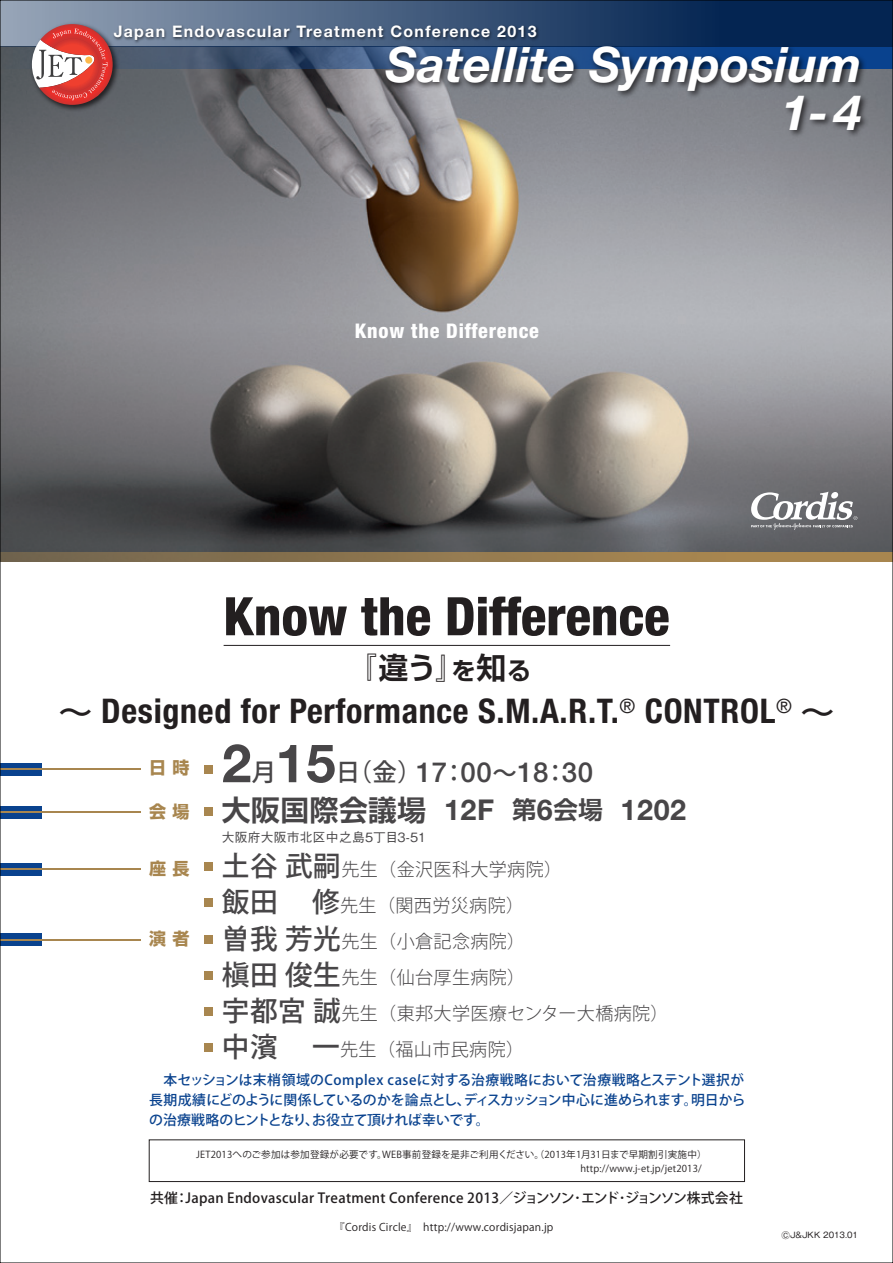
<style>
.page{position:relative;width:893px;height:1263px;background:#fff}
.page>*{position:absolute;margin:0;border:0;box-sizing:border-box;transform-origin:0 0}
.t1{font:800 condensed 53.1px "Helvetica Neue LT Std";color:#231f20}
.t2{font:italic 700 48.9px/47.8px "Helvetica Neue LT Std";color:#fff;text-align:right}
.t3{font:700 condensed 34.05px "Helvetica Neue LT Std";letter-spacing:.02em;color:#231f20}
.t4{font:700 29.7px "Shin Go Pro De";color:#231f20}
.t5{font:700 28.65px "Helvetica Neue LT Std";letter-spacing:.02em;color:#484648}
.t6{font:500 24.45px "Koz Go Pro";color:#484648}
.t7{font:800 condensed 20.25px "Helvetica Neue LT Std";letter-spacing:.04em;color:#fff}
.t8{font:300 18px/36.2px "Koz Go Pro";letter-spacing:.02em;color:#484648}
.t9{font:700 16.95px "Shin Go Pro";color:#a8864f}
.t10{font:700 15.9px "Helvetica Neue LT Std";letter-spacing:.08em;color:#fff}
.t11{font:500 13.8px/20.2px "Koz Go Pro";letter-spacing:-.02em;color:#09428e;text-align:justify}
.t12{font:500 13.8px "Koz Go Pro";letter-spacing:.02em;color:#231f20}
.t13{font:500 12.75px "Gothic BBB Pro";letter-spacing:.02em;color:#484648}
.t14{font:10.65px "Koz Go Pro";letter-spacing:.02em;color:#231f20}
.t15{font:9.6px/13.8px "Koz Go Pro";letter-spacing:.02em;color:#231f20}
.t16{font:7.95px "Gothic MB101 Pro";color:#231f20}
.s1{font-size:24.45px}
.s2{font-family:"Shin Go Pro";font-weight:500;font-stretch:normal}
.s3{font-family:"Helvetica Neue LT Std";font-weight:700;font-size:53.1px}
.s4{font-family:"Helvetica Neue LT Std";font-size:27.6px}
.s5{font-family:"Shin Go Pro De"}
.s6{font-family:"Shin Go Pro De";font-size:24.45px}
.s7{font-family:"Shin Go Pro";font-weight:700;font-size:16.95px;color:#a8864f}
.s8{font-weight:500;font-size:27.6px}
.s9{font-size:9.6px}
</style>
<div class="page">
<img style="left:2px;top:68px;width:889px;height:485px">
<svg style="left:2px;top:47px;width:889px;height:21px;background:#3f5573"></svg>
<svg style="left:2px;top:2px;width:889px;height:45px;background:#355074"></svg>
<img style="left:121px;top:21px;width:422px;height:25px">
<img style="left:28px;top:20px;width:93px;height:93px">
<svg style="left:32px;top:24px;width:81px;height:81px"></svg>
<div style="left:85px;top:57px;width:7px;height:7px;background:#fcb94b;border-radius:50%"></div>
<img style="left:380px;top:36px;width:491px;height:114px">
<svg style="left:2px;top:553px;width:889px;height:8px;background:#91784e"></svg>
<svg style="left:751px;top:492px;width:106px;height:38px"></svg>
<div style="left:204px;top:765px;width:9px;height:8px;background:#a8864f"></div>
<div style="left:204px;top:807px;width:9px;height:8px;background:#a8864f"></div>
<div style="left:204px;top:862px;width:9px;height:9px;background:#a8864f"></div>
<div style="left:204px;top:899px;width:9px;height:8px;background:#a8864f"></div>
<div style="left:204px;top:935px;width:9px;height:8px;background:#a8864f"></div>
<div style="left:204px;top:971px;width:9px;height:8px;background:#a8864f"></div>
<div style="left:204px;top:1007px;width:9px;height:8px;background:#a8864f"></div>
<div style="left:204px;top:1043px;width:9px;height:9px;background:#a8864f"></div>
<div style="left:0;top:763px;width:42px;height:12px;background:#09428e"></div>
<div style="left:0;top:806px;width:42px;height:13px;background:#09428e"></div>
<div style="left:0;top:863px;width:42px;height:13px;background:#09428e"></div>
<hr style="left:0;top:768px;width:140px;height:2px;background:#a8864f">
<hr style="left:0;top:812px;width:140px;height:1px;background:#a8864f">
<hr style="left:0;top:869px;width:140px;height:1px;background:#a8864f">
<div style="left:0;top:933px;width:42px;height:13px;background:#09428e"></div>
<hr style="left:0;top:939px;width:140px;height:1px;background:#a8864f">
<hr style="left:224px;top:645px;width:446px;height:1px;background:#231f20">
<div style="left:149px;top:1139px;width:596px;height:43px;border:1px solid #231f20"></div>
<p class="t10" style="left:114px;top:22px;width:424px">Japan Endovascular Treatment Conference 2013</p>
<h2 class="t2" style="left:385px;top:40px;width:478px">Satellite Symposium<br>1-4</h2>
<h3 class="t7" style="left:355px;top:318px;width:186px">Know the Difference</h3>
<h1 class="t1" style="left:223px;top:583px;width:448px">Know the Difference</h1>
<h3 class="t4" style="left:347px;top:643px;width:186px">『違う』<span class="s1">を</span>知<span class="s1">る</span></h3>
<h3 class="t3" style="left:58px;top:690px;width:778px"><span class="s2">～</span> Designed for Performance S.M.A.R.T.<sup>®</sup> CONTROL<sup>®</sup> <span class="s2">～</span></h3>
<h3 class="t6" style="left:222px;top:756px;width:373px"><span class="s3">2</span>月<span class="s3">15</span>日（金）<span class="s4">17</span>：<span class="s4">00</span>～<span class="s4">18</span>：<span class="s4">30</span></h3>
<h3 class="t5" style="left:222px;top:791px;width:466px"><span class="s5">大阪国際会議場</span> 12F <span class="s6">第</span>6<span class="s6">会場</span> 1202</h3>
<h3 class="t8" style="left:222px;top:851px;width:448px;text-indent:-73px"><span class="s7">座 長</span> <span class="s8">土谷 武嗣</span>先生（金沢医科大学病院）<br><span class="s8">飯田 修</span>先生（関西労災病院）<br><span class="s8">曽我 芳光</span>先生（小倉記念病院）<br><span class="s8">槇田 俊生</span>先生（仙台厚生病院）<br><span class="s8">宇都宮 誠</span>先生（東邦大学医療センター大橋病院）<span class="s8">中濱 一</span>先生（福山市民病院）</h3>
<p class="t9" style="left:149px;top:754px;width:42px">日 時</p>
<p class="t9" style="left:149px;top:798px;width:42px">会 場</p>
<p class="t13" style="left:222px;top:827px;width:206px">大阪府大阪市北区中之島5丁目3-51</p>
<p class="t9" style="left:149px;top:925px;width:42px">演 者</p>
<p class="t11" style="left:149px;top:1070px;width:598px">　本セッションは末梢領域のComplex caseに対する治療戦略において治療戦略とステント選択が長期成績にどのように関係しているのかを論点とし、ディスカッション中心に進められます。明日からの治療戦略のヒントとなり、お役立て頂ければ幸いです。</p>
<p class="t15" style="left:580px;top:1148px;width:128px;text-indent:-384px">JET2013へのご参加は参加登録が必要です。WEB事前登録を是非ご利用ください。（2013年1月31日まで早期割引実施中）http://www.j-et.jp/jet2013/</p>
<p class="t12" style="left:150px;top:1189px;width:594px">共催：Japan Endovascular Treatment Conference 2013／ジョンソン･エンド･ジョンソン株式会社</p>
<p class="t14" style="left:334px;top:1220px;width:221px">『Cordis Circle』　http://www.cordisjapan.jp</p>
<p class="t16" style="left:782px;top:1228px;width:78px"><span class="s9">©</span>J&amp;JKK 2013.01</p>
</div>
